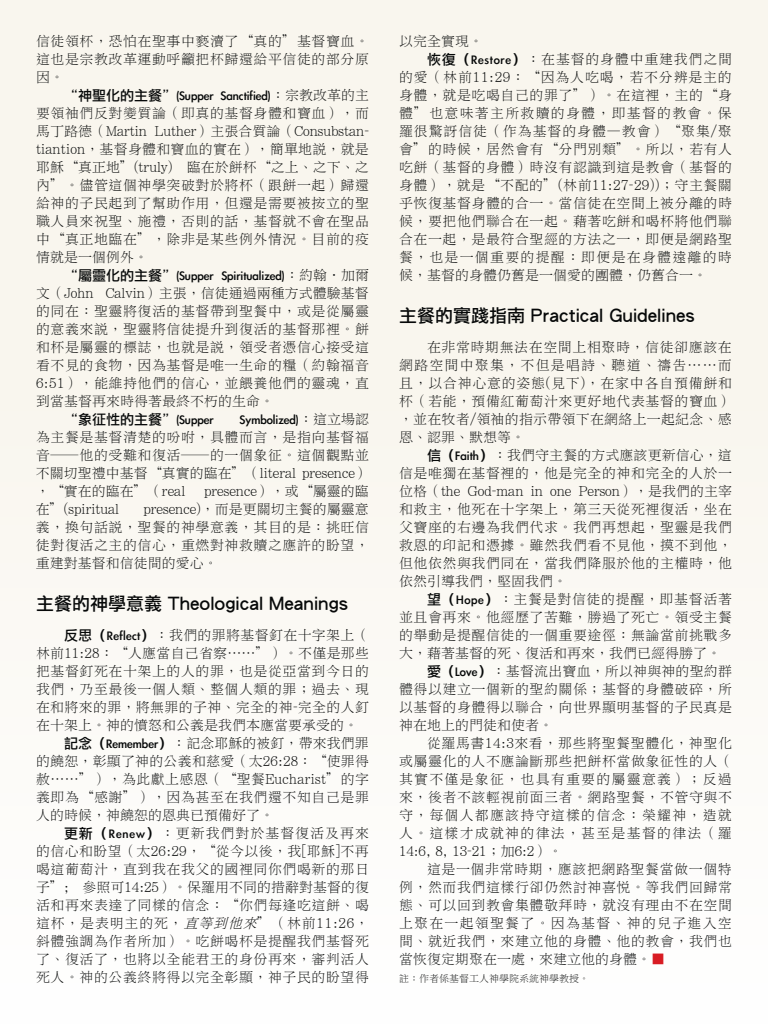
<style>
.page{position:relative;width:768px;height:1024px;background:#f9f6ee}
.page>*{position:absolute;margin:0;border:0;box-sizing:border-box;transform-origin:0 0}
.t1{font:18px "Li Hei Pro";color:#070909}
.t2{font:14px/18px "Li Song Pro";letter-spacing:.035em;color:#070909;text-align:justify}
.t3{font:14px "Li Song Pro";color:#070909}
.t4{font:14px "Li Song Pro";letter-spacing:.085em;color:#070909}
.t5{font:14px "Li Gothic Med";color:#070909}
.t6{font:14px "Li Song Pro";letter-spacing:.015em;color:#070909}
.t7{font:14px "Li Song Pro";letter-spacing:.055em;color:#070909}
.t8{font:14px "Li Song Pro";letter-spacing:.005em;color:#070909}
.t9{font:14px "Li Song Pro";letter-spacing:.01em;color:#070909}
.t10{font:14px "Li Song Pro";letter-spacing:.065em;color:#070909}
.t11{font:14px "Li Song Pro";letter-spacing:.06em;color:#070909}
.t12{font:10px "Li Song Pro";color:#070909}
.s1{font-family:"Li Song Pro"}
.s2{font-family:"Li Gothic Med"}
.s3{font-style:italic}
.s4{color:#d81c23}
</style>
<div class="page">
<p class="t2" style="left:36px;top:32px;width:335px">信徒領杯，恐怕在聖事中褻瀆了“真的”基督寶血。這也是宗教改革運動呼籲把杯歸還給平信徒的部分原因。</p>
<p class="t5" style="left:64px;top:88px;width:307px">“神聖化的主餐”(Supper Sanctified)<span class="s1">：宗教改革的主</span></p>
<p class="t2" style="left:36px;top:104px;width:335px">要領袖們反對變質論（即真的基督身體和寶血），而馬丁路德（Martin Luther）主張合質論（Consubstan&shy;tiantion，基督身體和寶血的實在），簡單地說，就是耶穌“真正地”(truly) 臨在於餅杯“之上、之下、之內”。儘管這個神學突破對於將杯（跟餅一起）歸還給神的子民起到了幫助作用，但還是需要被按立的聖職人員來祝聖、施禮，否則的話，基督就不會在聖品中“真正地臨在”，除非是某些例外情況。目前的疫情就是一個例外。</p>
<p class="t5" style="left:64px;top:268px;width:307px">“屬靈化的主餐”(Supper Spiritualized)<span class="s1">：約翰•加爾</span></p>
<p class="t2" style="left:36px;top:284px;width:335px">文（John Calvin）主張，信徒通過兩種方式體驗基督的同在：聖靈將復活的基督帶到聖餐中，或是從屬靈的意義來說，聖靈將信徒提升到復活的基督那裡。餅和杯是屬靈的標誌，也就是說，領受者憑信心接受這看不見的食物，因為基督是唯一生命的糧（約翰福音6:51），能維持他們的信心，並餵養他們的靈魂，直到當基督再來時得著最終不朽的生命。</p>
<p class="t5" style="left:64px;top:412px;width:151px">“象征性的主餐”(Supper</p>
<p class="t5" style="left:240px;top:412px;width:131px">Symbolized)<span class="s1">：這立場認</span></p>
<p class="t2" style="left:36px;top:428px;width:335px">為主餐是基督清楚的吩咐，具體而言，是指向基督福音―他的受難和復活―的一個象征。這個觀點並不關切聖禮中基督“真實的臨在”（literal presence），“實在的臨在”（real</p>
<p class="t3" style="left:204px;top:484px;width:166px">presence），或“屬靈的臨</p>
<p class="t2" style="left:36px;top:500px;width:335px;text-indent:107px">presence)，而是更關切主餐的屬靈意義，換句話說，聖餐的神學意義，其目的是：挑旺信徒對復活之主的信心，重燃對神救贖之應許的盼望，重建對基督和信徒間的愛心。</p>
<p class="t1" style="left:36px;top:595px;width:314px">主餐的神學意義 Theological Meanings</p>
<p class="t2" style="left:64px;top:626px;width:306px"><span class="s2">反思（Reflect）</span>：我們的罪將基督釘在十字架上（</p>
<p class="t6" style="left:36px;top:646px;width:335px">林前11:28：“人應當自己省察⋯⋯”）。不僅是那些</p>
<p class="t2" style="left:36px;top:662px;width:335px">把基督釘死在十架上的人的罪，也是從亞當到今日的</p>
<p class="t2" style="left:36px;top:680px;width:335px">我們，乃至最後一個人類、整個人類的罪；過去、現</p>
<p class="t2" style="left:36px;top:698px;width:335px">在和將來的罪，將無罪的子神、完全的神-完全的人釘</p>
<p class="t3" style="left:36px;top:718px;width:323px">在十架上。神的憤怒和公義是我們本應當要承受的。</p>
<p class="t8" style="left:64px;top:736px;width:306px"><span class="s2">記念（Remember）</span>：記念耶穌的被釘，帶來我們罪</p>
<p class="t6" style="left:36px;top:754px;width:335px">的饒恕，彰顯了神的公義和慈愛（太26:28：“使罪得</p>
<p class="t2" style="left:36px;top:770px;width:335px">赦⋯⋯”），為此獻上感恩（“聖餐Eucharist”的字</p>
<p class="t2" style="left:36px;top:788px;width:335px">義即為“感謝”），因為甚至在我們還不知自己是罪</p>
<p class="t3" style="left:36px;top:808px;width:239px">人的時候，神饒恕的恩典已預備好了。</p>
<p class="t10" style="left:64px;top:826px;width:307px"><span class="s2">更新（Renew）</span>：更新我們對於基督復活及再來</p>
<p class="t2" style="left:36px;top:842px;width:334px">的信心和盼望（太26:29，“從今以後，我[耶穌]不再</p>
<p class="t2" style="left:36px;top:860px;width:335px">喝這葡萄汁，直到我在我父的國裡同你們喝新的那日</p>
<p class="t3" style="left:36px;top:880px;width:335px">子”; 參照可14:25）。保羅用不同的措辭對基督的復</p>
<p class="t2" style="left:36px;top:896px;width:335px">活和再來表達了同樣的信念：“你們每逢吃這餅、喝</p>
<p class="t7" style="left:36px;top:916px;width:334px">這杯，是表明主的死，<span class="s3">直等到他來</span>”（林前11:26，</p>
<p class="t2" style="left:36px;top:932px;width:335px">斜體強調為作者所加）。吃餅喝杯是提醒我們基督死</p>
<p class="t2" style="left:36px;top:950px;width:335px">了、復活了，也將以全能君王的身份再來，審判活人</p>
<p class="t2" style="left:36px;top:968px;width:335px">死人。神的公義終將得以完全彰顯，神子民的盼望得</p>
<p class="t3" style="left:36px;top:502px;width:85px">在”(spiritual</p>
<p class="t2" style="left:399px;top:32px;width:85px">以完全實現。</p>
<p class="t2" style="left:427px;top:50px;width:307px"><span class="s2">恢復（Restore）</span>：在基督的身體中重建我們之間</p>
<p class="t7" style="left:399px;top:70px;width:334px">的愛（林前11:29：“因為人吃喝，若不分辨是主的</p>
<p class="t2" style="left:399px;top:86px;width:335px">身體，就是吃喝自己的罪了”）。在這裡，主的“身</p>
<p class="t4" style="left:399px;top:106px;width:334px">體”也意味著主所救贖的身體，即基督的教會。保</p>
<p class="t11" style="left:399px;top:124px;width:334px">羅很驚訝信徒（作為基督的身體—教會）“聚集/聚</p>
<p class="t2" style="left:399px;top:140px;width:335px">會”的時候，居然會有“分門別類”。所以，若有人</p>
<p class="t2" style="left:399px;top:158px;width:335px">吃餅（基督的身體）時沒有認識到這是教會（基督的</p>
<p class="t2" style="left:399px;top:176px;width:334px">身體），就是“不配的”(林前11:27-29))；守主餐關</p>
<p class="t2" style="left:399px;top:194px;width:335px">乎恢復基督身體的合一。當信徒在空間上被分離的時</p>
<p class="t2" style="left:399px;top:212px;width:335px">候，要把他們聯合在一起。藉著吃餅和喝杯將他們聯</p>
<p class="t2" style="left:399px;top:230px;width:335px">合在一起，是最符合聖經的方法之一，即便是網路聖</p>
<p class="t4" style="left:399px;top:250px;width:334px">餐，也是一個重要的提醒：即便是在身體遠離的時</p>
<p class="t3" style="left:399px;top:268px;width:310px">候，基督的身體仍舊是一個愛的團體，仍舊合一。</p>
<p class="t1" style="left:399px;top:307px;width:297px">主餐的實踐指南 Practical Guidelines</p>
<p class="t2" style="left:399px;top:338px;width:335px;text-indent:28px">在非常時期無法在空間上相聚時，信徒卻應該在網路空間中聚集，不但是唱詩、聽道、禱告⋯⋯而且，以合神心意的姿態(見下)，在家中各自預備餅和杯（若能，預備紅葡萄汁來更好地代表基督的寶血），並在牧者/領袖的指示帶領下在網絡上一起紀念、感恩、認罪、默想等。</p>
<p class="t2" style="left:399px;top:446px;width:335px;text-indent:28px"><span class="s2">信（Faith）</span>：我們守主餐的方式應該更新信心，這信是唯獨在基督裡的，他是完全的神和完全的人於一位格（the God-man in one Person），是我們的主宰和救主，他死在十字架上，第三天從死裡復活，坐在父寶座的右邊為我們代求。我們再想起，聖靈是我們救恩的印記和憑據。雖然我們看不見他，摸不到他，但他依然與我們同在，當我們降服於他的主權時，他依然引導我們，堅固我們。</p>
<p class="t2" style="left:427px;top:590px;width:307px"><span class="s2">望（Hope）</span>：主餐是對信徒的提醒，即基督活著</p>
<p class="t2" style="left:399px;top:608px;width:335px">並且會再來。他經歷了苦難，勝過了死亡。領受主餐</p>
<p class="t2" style="left:399px;top:626px;width:335px">的舉動是提醒信徒的一個重要途徑：無論當前挑戰多</p>
<p class="t3" style="left:399px;top:646px;width:324px">大，藉著基督的死、復活和再來，我們已經得勝了。</p>
<p class="t9" style="left:427px;top:664px;width:307px"><span class="s2">愛（Love）</span>：基督流出寶血，所以神與神的聖約群</p>
<p class="t2" style="left:399px;top:680px;width:335px">體得以建立一個新的聖約關係；基督的身體破碎，所</p>
<p class="t2" style="left:399px;top:698px;width:335px">以基督的身體得以聯合，向世界顯明基督的子民真是</p>
<p class="t3" style="left:399px;top:718px;width:156px">神在地上的門徒和使者。</p>
<p class="t2" style="left:427px;top:734px;width:307px">從羅馬書14:3來看，那些將聖餐聖體化，神聖化</p>
<p class="t2" style="left:399px;top:752px;width:335px">或屬靈化的人不應論斷那些把餅杯當做象征性的人（</p>
<p class="t4" style="left:399px;top:772px;width:334px">其實不僅是象征，也具有重要的屬靈意義）；反過</p>
<p class="t2" style="left:399px;top:788px;width:335px">來，後者不該輕視前面三者。網路聖餐，不管守與不</p>
<p class="t4" style="left:399px;top:808px;width:334px">守，每個人都應該持守這樣的信念：榮耀神，造就</p>
<p class="t4" style="left:399px;top:826px;width:334px">人。這樣才成就神的律法，甚至是基督的律法（羅</p>
<p class="t2" style="left:399px;top:842px;width:165px">14:6, 8, 13-21；加6:2）。</p>
<p class="t2" style="left:427px;top:860px;width:306px">這是一個非常時期，應該把網路聖餐當做一個特</p>
<p class="t2" style="left:399px;top:878px;width:335px">例，然而我們這樣行卻仍然討神喜悅。等我們回歸常</p>
<p class="t2" style="left:399px;top:896px;width:335px">態、可以回到教會集體敬拜時，就沒有理由不在空間</p>
<p class="t4" style="left:399px;top:916px;width:334px">上聚在一起領聖餐了。因為基督、神的兒子進入空</p>
<p class="t2" style="left:399px;top:932px;width:335px">間、就近我們，來建立他的身體、他的教會，我們也</p>
<p class="t3" style="left:399px;top:952px;width:268px">當恢復定期聚在一處，來建立他的身體。<span class="s4">■</span></p>
<p class="t12" style="left:399px;top:973px;width:192px">註：作者係基督工人神學院系統神學教授。</p>
</div>
